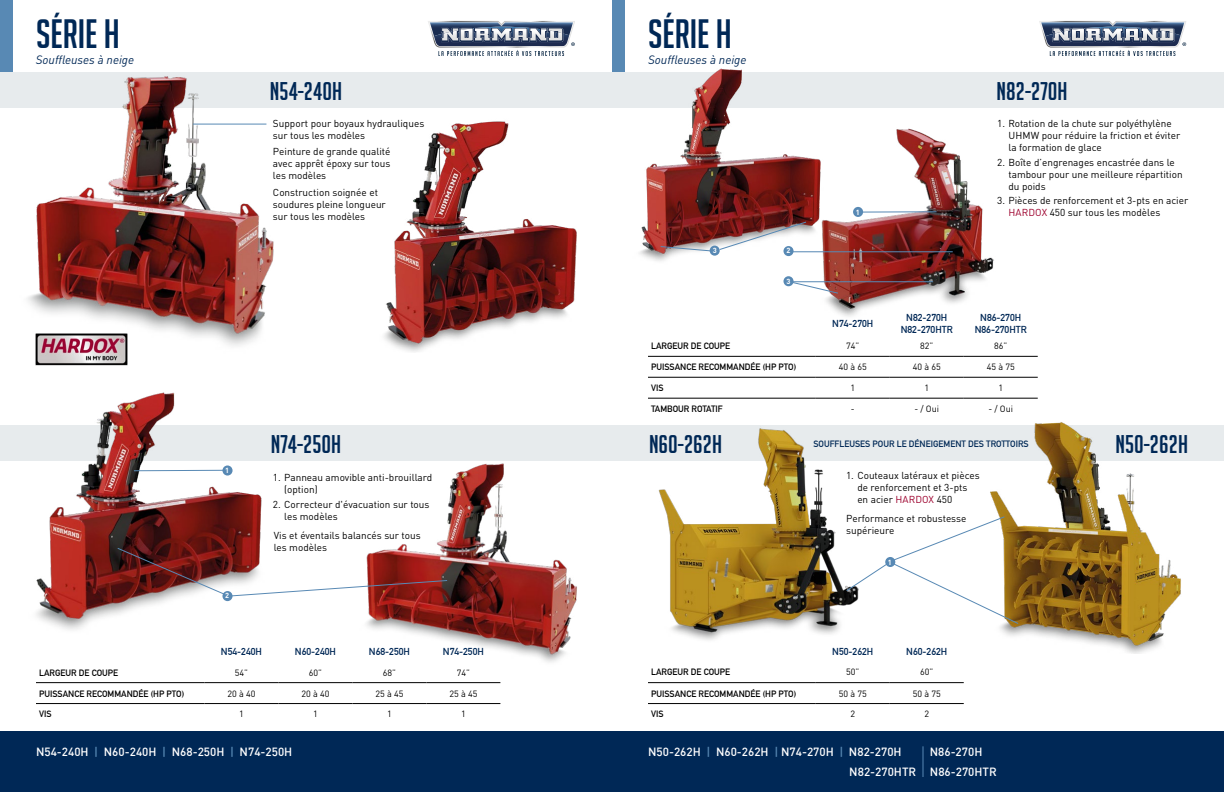
<style>
.page{position:relative;width:1224px;height:792px;background:#fff}
.page>*{position:absolute;margin:0;border:0;box-sizing:border-box;transform-origin:0 0}
.t1{font:40px "Big Noodle Titling";color:#002856}
.t2{font:25px "Big Noodle Titling";color:#002856}
.t3{font:italic 12px "DINOT";color:#002856}
.t4{font:500 11.7px/20.6px "DIN";color:#fff}
.t5{font:10px/12px "DINOT";color:#000}
.t6{font:10px/12px "DINOT";color:#000}
.t7{font:700 9.9px/11.9px "DIN Alternate";color:#002856;text-align:center}
.t8{font:700 9px "DIN Alternate";color:#000}
.t9{font:9px "DINOT";color:#000}
.t10{font:700 9px "DIN Alternate";color:#002856}
.t11{font:700 7.3px "DINOT";color:#fff}
.s1{color:#9d002d}
.s2{font-style:inherit}
.s3{color:#5889b4}
</style>
<div class="page">
<div style="left:0;top:72px;width:612px;height:35px;background:#e7ebed"></div>
<div style="left:0;top:426px;width:612px;height:35px;background:#e7ebed"></div>
<div style="left:0;top:731px;width:641px;height:61px;background:#002856"></div>
<svg style="left:428px;top:21px;width:147px;height:35px"></svg>
<hr style="left:36px;top:682px;width:168px;height:1px;background:#000">
<hr style="left:204px;top:682px;width:74px;height:1px;background:#000">
<hr style="left:278px;top:682px;width:74px;height:1px;background:#000">
<hr style="left:352px;top:682px;width:74px;height:1px;background:#000">
<hr style="left:426px;top:682px;width:74px;height:1px;background:#000">
<hr style="left:36px;top:703px;width:168px;height:1px;background:#000">
<hr style="left:204px;top:703px;width:74px;height:1px;background:#000">
<hr style="left:278px;top:703px;width:74px;height:1px;background:#000">
<hr style="left:352px;top:703px;width:74px;height:1px;background:#000">
<hr style="left:426px;top:703px;width:74px;height:1px;background:#000">
<hr style="left:648px;top:356px;width:168px;height:1px;background:#000">
<hr style="left:816px;top:356px;width:74px;height:1px;background:#000">
<hr style="left:890px;top:356px;width:74px;height:1px;background:#000">
<hr style="left:964px;top:356px;width:74px;height:1px;background:#000">
<hr style="left:964px;top:377px;width:74px;height:1px;background:#000">
<hr style="left:964px;top:398px;width:74px;height:1px;background:#000">
<hr style="left:648px;top:682px;width:168px;height:1px;background:#000">
<hr style="left:816px;top:682px;width:74px;height:1px;background:#000">
<hr style="left:890px;top:682px;width:74px;height:1px;background:#000">
<hr style="left:648px;top:703px;width:168px;height:1px;background:#000">
<hr style="left:816px;top:703px;width:74px;height:1px;background:#000">
<hr style="left:890px;top:703px;width:74px;height:1px;background:#000">
<div style="left:612px;top:72px;width:612px;height:35px;background:#e7ebed"></div>
<div style="left:612px;top:731px;width:612px;height:61px;background:#002856"></div>
<svg style="left:1039px;top:21px;width:147px;height:35px"></svg>
<div style="left:0;top:0;width:13px;height:72px;background:#5889b4"></div>
<div style="left:612px;top:0;width:13px;height:72px;background:#5889b4"></div>
<img style="left:4px;top:76px;width:316px;height:267px">
<img style="left:253px;top:110px;width:324px;height:242px">
<img style="left:7px;top:343px;width:274px;height:287px">
<img style="left:246px;top:435px;width:318px;height:227px">
<img style="left:564px;top:376px;width:418px;height:279px">
<img style="left:862px;top:409px;width:362px;height:245px">
<img style="left:609px;top:68px;width:133px;height:193px">
<img style="left:728px;top:103px;width:377px;height:214px">
<svg style="left:863px;top:211px;width:75px;height:2px"></svg>
<hr style="left:792px;top:251px;width:161px;height:1px;background:#5889b4">
<svg style="left:660px;top:245px;width:52px;height:7px"></svg>
<hr style="left:792px;top:281px;width:141px;height:1px;background:#5889b4">
<svg style="left:791px;top:281px;width:48px;height:13px"></svg>
<div style="left:783px;top:246px;width:11px;height:10px;background:#5889b4;border-radius:50%"></div>
<div style="left:710px;top:246px;width:10px;height:10px;background:#5889b4;border-radius:50%"></div>
<div style="left:783px;top:276px;width:11px;height:10px;background:#5889b4;border-radius:50%"></div>
<svg style="left:133px;top:469px;width:89px;height:3px"></svg>
<hr style="left:193px;top:124px;width:73px;height:1px;background:#5889b4">
<hr style="left:922px;top:746px;width:2px;height:31px;background:#5889b4">
<svg style="left:845px;top:516px;width:174px;height:109px"></svg>
<div style="left:885px;top:557px;width:10px;height:10px;background:#5889b4;border-radius:50%"></div>
<div style="left:853px;top:207px;width:10px;height:10px;background:#5889b4;border-radius:50%"></div>
<svg style="left:718px;top:221px;width:89px;height:30px"></svg>
<div style="left:222px;top:465px;width:11px;height:11px;background:#5889b4;border-radius:50%"></div>
<svg style="left:116px;top:547px;width:332px;height:50px"></svg>
<div style="left:222px;top:591px;width:11px;height:10px;background:#5889b4;border-radius:50%"></div>
<h1 class="t1" style="left:36px;top:13px;width:85px">SÉRIE H</h1>
<h1 class="t1" style="left:648px;top:13px;width:85px">SÉRIE H</h1>
<p class="t3" style="left:36px;top:53px;width:100px">Souffleuses à neige</p>
<p class="t3" style="left:648px;top:53px;width:100px">Souffleuses à neige</p>
<h2 class="t2" style="left:270px;top:78px;width:74px">n54-240H</h2>
<p class="t6" style="left:273px;top:117px;width:153px">Support pour boyaux hydrauliques sur tous les modèles</p>
<p class="t6" style="left:273px;top:145px;width:119px;text-align:justify">Peinture de grande qualité avec apprêt époxy sur tous les modèles</p>
<p class="t6" style="left:273px;top:186px;width:114px">Construction soignée et soudures pleine longueur sur tous les modèles</p>
<p class="t11" style="left:713px;top:246px;width:5px">3</p>
<p class="t11" style="left:787px;top:246px;width:5px">2</p>
<p class="t11" style="left:787px;top:277px;width:5px">3</p>
<p class="t11" style="left:856px;top:207px;width:5px">1</p>
<h2 class="t2" style="left:997px;top:78px;width:72px">N82-270H</h2>
<p class="t5" style="left:1008px;top:117px;width:173px;text-indent:-11px">1. Rotation de la chute sur polyéthylène<br>UHMW pour réduire la friction et éviter la formation de glace</p>
<p class="t5" style="left:1008px;top:156px;width:176px;text-indent:-11px">2. Boîte d’engrenages encastrée dans le tambour pour une meilleure répartition du poids</p>
<p class="t5" style="left:1009px;top:195px;width:181px;text-indent:-11px">3. Pièces de renforcement et 3-pts en acier<br><span class="s1">HARDOX</span> 450 sur tous les modèles</p>
<p class="t7" style="left:832px;top:317px;width:42px">N74-270H</p>
<p class="t7" style="left:901px;top:311px;width:53px">N82-270H<br>N82-270HTR</p>
<p class="t7" style="left:975px;top:311px;width:53px">N86-270H<br>N86-270HTR</p>
<p class="t8" style="left:651px;top:339px;width:81px">LARGEUR DE COUPE</p>
<p class="t9" style="left:846px;top:340px;width:15px">74”</p>
<p class="t9" style="left:920px;top:340px;width:15px">82”</p>
<p class="t9" style="left:994px;top:340px;width:15px">86”</p>
<p class="t8" style="left:651px;top:360px;width:147px">PUISSANCE RECOMMANDÉE (HP PTO)</p>
<p class="t9" style="left:839px;top:361px;width:30px">40 à 65</p>
<p class="t9" style="left:913px;top:361px;width:30px">40 à 65</p>
<p class="t9" style="left:987px;top:361px;width:30px">45 à 75</p>
<p class="t8" style="left:651px;top:381px;width:14px">VIS</p>
<p class="t9" style="left:850px;top:382px;width:6px">1</p>
<p class="t9" style="left:924px;top:382px;width:6px">1</p>
<p class="t9" style="left:998px;top:382px;width:6px">1</p>
<p class="t8" style="left:651px;top:402px;width:73px">TAMBOUR ROTATIF</p>
<p class="t9" style="left:851px;top:403px;width:5px">-</p>
<p class="t9" style="left:914px;top:403px;width:26px">- / Oui</p>
<p class="t9" style="left:988px;top:403px;width:26px">- / Oui</p>
<h2 class="t2" style="left:271px;top:431px;width:72px">N74-250H</h2>
<h2 class="t2" style="left:649px;top:431px;width:75px">N60-262H</h2>
<h2 class="t2" style="left:1115px;top:431px;width:74px">N50-262H</h2>
<p class="t10" style="left:813px;top:437px;width:217px">SOUFFLEUSES POUR LE DÉNEIGEMENT DES TROTTOIRS</p>
<p class="t11" style="left:225px;top:466px;width:5px">1</p>
<p class="t5" style="left:284px;top:471px;width:149px;text-indent:-11px">1. Panneau amovible anti-brouillard (o<span class="s2">ption)</span></p>
<p class="t5" style="left:284px;top:498px;width:147px;text-indent:-11px">2. Correcteur d'évacuation sur tous les modèles</p>
<p class="t6" style="left:274px;top:529px;width:148px">Vis et éventails balancés sur tous les modèles</p>
<p class="t5" style="left:857px;top:470px;width:124px;text-indent:-11px">1. Couteaux latéraux et pièces de renforcement et 3-pts en acier <span class="s1">HARDOX</span> 450</p>
<p class="t6" style="left:846px;top:512px;width:122px">Performance et robustesse supérieure</p>
<p class="t11" style="left:888px;top:557px;width:5px">1</p>
<p class="t11" style="left:225px;top:591px;width:5px">2</p>
<p class="t7" style="left:221px;top:645px;width:42px">N54-240H</p>
<p class="t7" style="left:295px;top:645px;width:42px">N60-240H</p>
<p class="t7" style="left:369px;top:645px;width:42px">N68-250H</p>
<p class="t7" style="left:443px;top:645px;width:42px">N74-250H</p>
<p class="t7" style="left:832px;top:644px;width:42px">N50-262H</p>
<p class="t7" style="left:906px;top:644px;width:42px">N60-262H</p>
<p class="t8" style="left:39px;top:666px;width:81px">LARGEUR DE COUPE</p>
<p class="t9" style="left:235px;top:667px;width:15px">54”</p>
<p class="t9" style="left:309px;top:667px;width:15px">60”</p>
<p class="t9" style="left:383px;top:667px;width:15px">68”</p>
<p class="t9" style="left:457px;top:667px;width:15px">74”</p>
<p class="t8" style="left:39px;top:687px;width:147px">PUISSANCE RECOMMANDÉE (HP PTO)</p>
<p class="t9" style="left:227px;top:688px;width:30px">20 à 40</p>
<p class="t9" style="left:301px;top:688px;width:30px">20 à 40</p>
<p class="t9" style="left:375px;top:688px;width:30px">25 à 45</p>
<p class="t9" style="left:449px;top:688px;width:30px">25 à 45</p>
<p class="t8" style="left:39px;top:707px;width:14px">VIS</p>
<p class="t9" style="left:239px;top:709px;width:6px">1</p>
<p class="t9" style="left:313px;top:709px;width:6px">1</p>
<p class="t9" style="left:387px;top:709px;width:6px">1</p>
<p class="t9" style="left:461px;top:709px;width:6px">1</p>
<p class="t8" style="left:651px;top:665px;width:81px">LARGEUR DE COUPE</p>
<p class="t9" style="left:846px;top:666px;width:15px">50”</p>
<p class="t9" style="left:920px;top:666px;width:15px">60”</p>
<p class="t8" style="left:651px;top:687px;width:147px">PUISSANCE RECOMMANDÉE (HP PTO)</p>
<p class="t9" style="left:839px;top:688px;width:30px">50 à 75</p>
<p class="t9" style="left:913px;top:688px;width:30px">50 à 75</p>
<p class="t8" style="left:651px;top:707px;width:14px">VIS</p>
<p class="t9" style="left:850px;top:709px;width:6px">2</p>
<p class="t9" style="left:924px;top:709px;width:6px">2</p>
<p class="t4" style="left:36px;top:741px;width:258px">N54-240H <span class="s3">|</span> N60-240H <span class="s3">|</span> N68-250H <span class="s3">|</span> N74-250H</p>
<p class="t4" style="left:648px;top:741px;width:255px">N50-262H <span class="s3">|</span> N60-262H <span class="s3">|</span> N74-270H <span class="s3">|</span> N82-270H</p>
<p class="t4" style="left:849px;top:741px;width:149px;text-indent:80px">N86-270H<br>N82-270HTR N86-270HTR</p>
</div>
